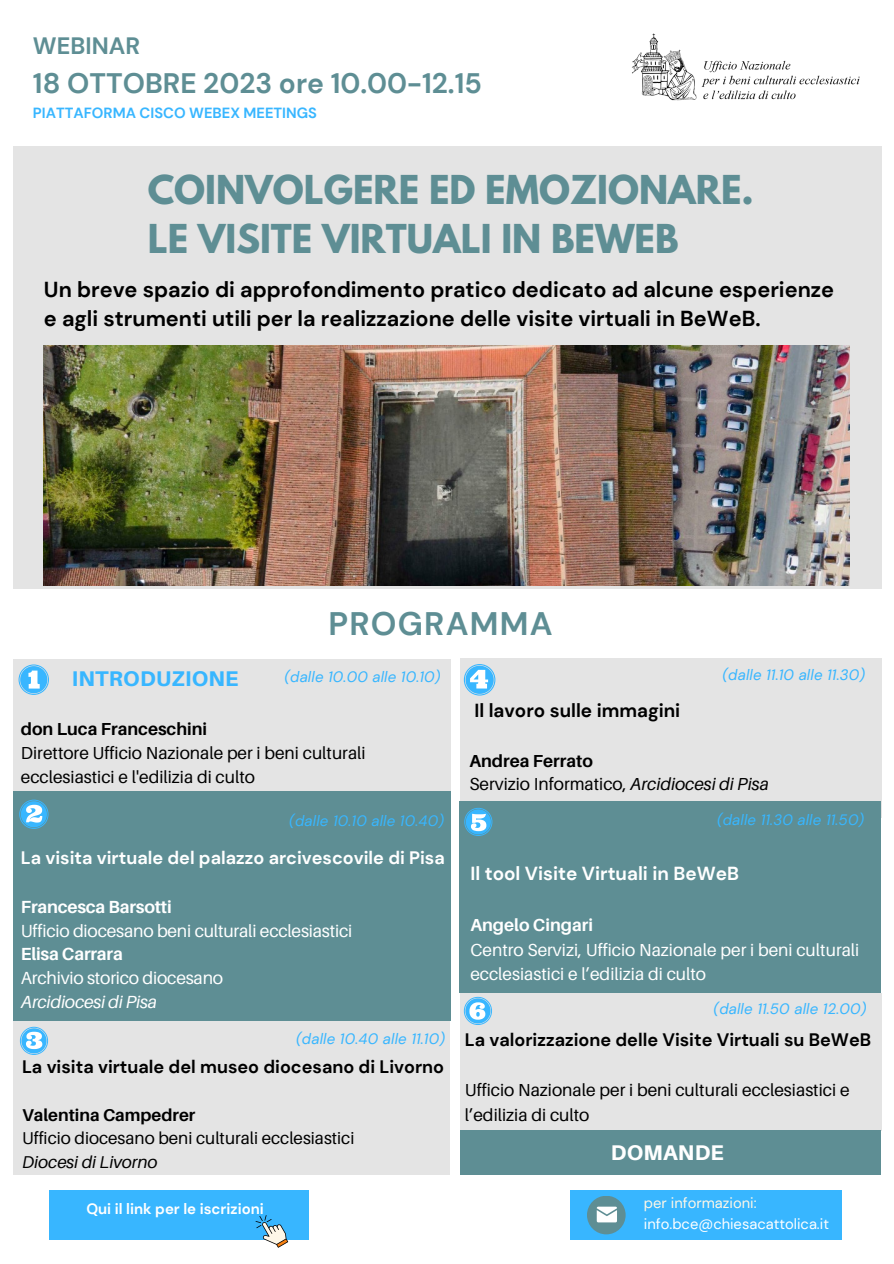
<style>
.page{position:relative;width:894px;height:1264px;background:#fff}
.page>*{position:absolute;margin:0;border:0;box-sizing:border-box;transform-origin:0 0}
.t1{font:700 35.25px "League Spartan";color:#5e8e94}
.t2{font:700 32.55px "DM Sans";letter-spacing:.04em;color:#5e8e94}
.t3{font:700 28.2px "DM Sans";color:#5e8e94}
.t4{font:700 23.7px "DM Sans";color:#5e8e94}
.t5{font:700 21.6px/29.2px "DM Sans";color:#000}
.t6{font:800 21.3px "Aileron";letter-spacing:.01em;color:#38b6ff}
.t7{font:800 21.3px "Aileron";letter-spacing:.01em;color:#fff}
.t8{font:700 18.9px "DM Sans";color:#fff}
.t9{font:700 18.9px "DM Sans";color:#000}
.t10{font:700 18px "DM Sans";color:#000}
.t11{font:700 18px "DM Sans";color:#fff}
.t12{font:17.55px "Aileron";letter-spacing:-.01em;color:#fff}
.t13{font:700 17.55px "Aileron";letter-spacing:-.01em;color:#fff}
.t14{font:italic 17.55px "Aileron";letter-spacing:-.01em;color:#fff}
.t15{font:17.4px/23.7px "Aileron";color:#000}
.t16{font:17.4px/24.8px "Aileron";color:#fff}
.t17{font:700 17.4px "Aileron";color:#000}
.t18{font:700 17.4px "Aileron";color:#fff}
.t19{font:17.1px "Aileron";color:#000}
.t20{font:700 17.1px "Aileron";color:#000}
.t21{font:italic 17.1px "Aileron";color:#000}
.t22{font:italic 15px "DM Sans";letter-spacing:.01em;color:#38b6ff}
.t23{font:700 15px "DM Sans";color:#fff}
.t24{font:700 14.7px "DM Sans";color:#38b6ff}
.t25{font:14.7px "DM Sans";color:#fff}
.t26{font:14.7px "DM Sans";color:#fef7e7}
.s1{font-style:italic}
</style>
<div class="page">
<div style="left:49px;top:1190px;width:260px;height:49px;background:#38b6ff"></div>
<div style="left:569px;top:1190px;width:272px;height:49px;background:#38b6ff"></div>
<div style="left:586px;top:1195px;width:39px;height:39px;background:#5e8e94;border-radius:50%"></div>
<div style="left:460px;top:658px;width:421px;height:159px;background:#e4e4e4"></div>
<div style="left:459px;top:800px;width:421px;height:192px;background:#5e8e94"></div>
<div style="left:460px;top:992px;width:421px;height:138px;background:#e4e4e4"></div>
<svg style="left:596px;top:1206px;width:21px;height:16px"></svg>
<div style="left:13px;top:659px;width:438px;height:135px;background:#e4e4e4"></div>
<div style="left:13px;top:1020px;width:437px;height:155px;background:#e4e4e4"></div>
<div style="left:13px;top:791px;width:438px;height:229px;background:#5e8e94"></div>
<svg style="left:19px;top:664px;width:30px;height:31px"></svg>
<svg style="left:19px;top:799px;width:30px;height:30px"></svg>
<svg style="left:20px;top:1026px;width:28px;height:28px"></svg>
<svg style="left:463px;top:664px;width:32px;height:31px"></svg>
<svg style="left:464px;top:807px;width:28px;height:29px"></svg>
<svg style="left:463px;top:996px;width:29px;height:29px"></svg>
<div style="left:13px;top:146px;width:868px;height:442px;background:#e4e4e4"></div>
<img style="left:44px;top:345px;width:805px;height:240px">
<div style="left:460px;top:1130px;width:420px;height:45px;background:#5e8e94"></div>
<img style="left:632px;top:33px;width:228px;height:68px">
<svg style="left:255px;top:1215px;width:33px;height:32px"></svg>
<p class="t4" style="left:33px;top:31px;width:109px">WEBINAR</p>
<p class="t3" style="left:33px;top:65px;width:450px">18 OTTOBRE 2023 ore 10.00-12.15</p>
<p class="t24" style="left:33px;top:103px;width:285px">PIATTAFORMA CISCO WEBEX MEETINGS</p>
<p class="t1" style="left:148px;top:173px;width:607px">COINVOLGERE ED EMOZIONARE.</p>
<p class="t1" style="left:148px;top:221px;width:532px">LE VISITE VIRTUALI IN BEWEB</p>
<p class="t5" style="left:44px;top:275px;width:791px">Un breve spazio di approfondimento pratico dedicato ad alcune esperienze e agli strumenti utili per la realizzazione delle visite virtuali in BeWeB.</p>
<p class="t6" style="left:72px;top:665px;width:168px">INTRODUZIONE</p>
<p class="t2" style="left:328px;top:602px;width:225px">PROGRAMMA</p>
<p class="t22" style="left:284px;top:667px;width:157px">(dalle 10.00 alle 10.10)</p>
<p class="t22" style="left:722px;top:665px;width:144px">(dalle 11.10 alle 11.30)</p>
<p class="t17" style="left:21px;top:718px;width:188px">don Luca Franceschini</p>
<p class="t15" style="left:21px;top:740px;width:346px">Direttore Ufficio Nazionale per i beni culturali ecclesiastici e l'edilizia di culto</p>
<p class="t22" style="left:289px;top:811px;width:156px">(dalle 10.10 alle 10.40)</p>
<p class="t11" style="left:21px;top:846px;width:425px">La visita virtuale del palazzo arcivescovile di Pisa</p>
<p class="t13" style="left:21px;top:895px;width:152px">Francesca Barsotti</p>
<p class="t12" style="left:21px;top:919px;width:333px">Ufficio diocesano beni culturali ecclesiastici</p>
<p class="t13" style="left:21px;top:943px;width:103px">Elisa Carrara</p>
<p class="t12" style="left:21px;top:966px;width:204px">Archivio storico diocesano</p>
<p class="t14" style="left:21px;top:990px;width:137px">Arcidiocesi di Pisa</p>
<p class="t22" style="left:296px;top:1029px;width:150px">(dalle 10.40 alle 11.10)</p>
<p class="t10" style="left:22px;top:1055px;width:423px">La visita virtuale del museo diocesano di Livorno</p>
<p class="t20" style="left:22px;top:1103px;width:175px">Valentina Campedrer</p>
<p class="t19" style="left:22px;top:1127px;width:334px">Ufficio diocesano beni culturali ecclesiastici</p>
<p class="t21" style="left:22px;top:1151px;width:137px">Diocesi di Livorno</p>
<p class="t23" style="left:86px;top:1198px;width:179px">Qui il link per le iscrizioni</p>
<p class="t9" style="left:474px;top:698px;width:207px">Il lavoro sulle immagini</p>
<p class="t17" style="left:469px;top:749px;width:125px">Andrea Ferrato</p>
<p class="t15" style="left:469px;top:772px;width:300px">Servizio Informatico, <span class="s1">Arcidiocesi di Pisa</span></p>
<p class="t22" style="left:716px;top:810px;width:149px">(dalle 11.30 alle 11.50)</p>
<p class="t8" style="left:470px;top:861px;width:270px">Il tool Visite Virtuali in BeWeB</p>
<p class="t18" style="left:470px;top:914px;width:124px">Angelo Cingari</p>
<p class="t16" style="left:470px;top:936px;width:390px">Centro Servizi, Ufficio Nazionale per i beni culturali ecclesiastici e l’edilizia di culto</p>
<p class="t22" style="left:713px;top:999px;width:154px">(dalle 11.50 alle 12.00)</p>
<p class="t10" style="left:464px;top:1028px;width:408px">La valorizzazione delle Visite Virtuali su BeWeB</p>
<p class="t15" style="left:464px;top:1077px;width:386px;line-height:24.8px">Ufficio Nazionale per i beni culturali ecclesiastici e l’edilizia di culto</p>
<p class="t7" style="left:610px;top:1138px;width:115px">DOMANDE</p>
<p class="t26" style="left:643px;top:1193px;width:114px">per informazioni:</p>
<p class="t25" style="left:643px;top:1214px;width:186px">info.bce@chiesacattolica.it</p>
</div>
